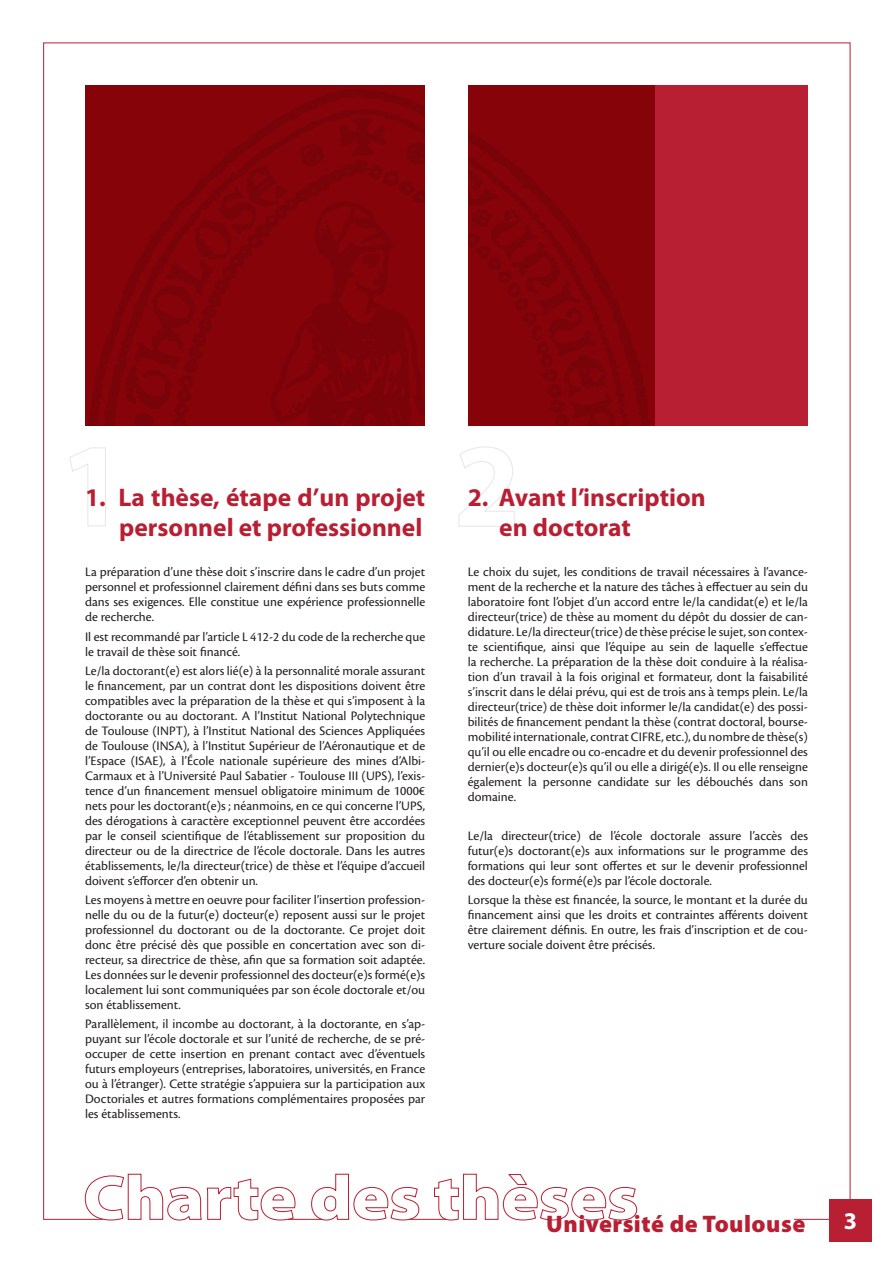
<style>
.page{position:relative;width:893px;height:1263px;background:#fff}
.page>*{position:absolute;margin:0;border:0;box-sizing:border-box;transform-origin:0 0}
.t1{font:700 25.5px/30px "Myriad Pro";color:#b91f33;text-align:right}
.t2{font:900 24px "Myriad Pro";letter-spacing:.02em;color:#b91f33}
.t3{font:700 24px "Myriad Pro";color:#fff}
.t4{font:13.5px/15px "Cronos Pro";color:#231f20;text-align:justify}
</style>
<div class="page">
<svg style="left:458px;top:446px;width:57px;height:81px"></svg>
<svg style="left:69px;top:447px;width:37px;height:79px"></svg>
<div style="left:829px;top:1199px;width:43px;height:43px;background:#b91f33"></div>
<svg style="left:85px;top:1173px;width:211px;height:48px"></svg>
<svg style="left:311px;top:1173px;width:109px;height:48px"></svg>
<svg style="left:434px;top:1173px;width:203px;height:48px"></svg>
<div style="left:468px;top:85px;width:340px;height:340px;background:#b91f33"></div>
<img style="left:85px;top:86px;width:569px;height:339px">
<div style="left:425px;top:83px;width:43px;height:342px;background:#fff"></div>
<h1 class="t1" style="left:85px;top:482px;width:342px">1. La thèse, étape d’un projet personnel et professionnel</h1>
<p class="t4" style="left:85px;top:565px;width:342px">La préparation d’une thèse doit s’inscrire dans le cadre d’un projet personnel et professionnel clairement défini dans ses buts comme dans ses exigences. Elle constitue une expérience professionnelle de recherche.</p>
<p class="t4" style="left:85px;top:629px;width:342px">Il est recommandé par l’article L 412-2 du code de la recherche que le travail de thèse soit financé.</p>
<p class="t4" style="left:85px;top:663px;width:342px">Le/la doctorant(e) est alors lié(e) à la personnalité morale assurant le financement, par un contrat dont les dispositions doivent être compatibles avec la préparation de la thèse et qui s’imposent à la doctorante ou au doctorant. A l’Institut National Polytechnique de Toulouse (INPT), à l’Institut National des Sciences Appliquées de Toulouse (INSA), à l’Institut Supérieur de l’Aéronautique et de l’Espace (ISAE), à l’École nationale supérieure des mines d’Albi-Carmaux et à l’Université Paul Sabatier - Toulouse III (UPS), l’exis&shy;tence d’un financement mensuel obligatoire minimum de 1000€ nets pour les doctorant(e)s ; néanmoins, en ce qui concerne l’UPS, des dérogations à caractère exceptionnel peuvent être accordées par le conseil scientifique de l’établissement sur proposition du directeur ou de la directrice de l’école doctorale. Dans les autres établissements, le/la directeur(trice) de thèse et l’équipe d’accueil doivent s’efforcer d’en obtenir un.</p>
<p class="t4" style="left:85px;top:892px;width:342px">Les moyens à mettre en oeuvre pour faciliter l’insertion profession&shy;nelle du ou de la futur(e) docteur(e) reposent aussi sur le projet professionnel du doctorant ou de la doctorante. Ce projet doit donc être précisé dès que possible en concertation avec son di&shy;recteur, sa directrice de thèse, afin que sa formation soit adaptée.<br>Les données sur le devenir professionnel des docteur(e)s formé(e)s localement lui sont communiquées par son école doctorale et/ou son établissement.</p>
<p class="t4" style="left:85px;top:1017px;width:342px">Parallèlement, il incombe au doctorant, à la doctorante, en s’ap&shy;puyant sur l’école doctorale et sur l’unité de recherche, de se pré&shy;occuper de cette insertion en prenant contact avec d’éventuels futurs employeurs (entreprises, laboratoires, universités, en France ou à l’étranger). Cette stratégie s’appuiera sur la participation aux Doctoriales et autres formations complémentaires proposées par les établissements.</p>
<h1 class="t1" style="left:499px;top:482px;width:208px;text-align:left;text-indent:-31px">2. Avant l’inscription en doctorat</h1>
<p class="t4" style="left:468px;top:565px;width:342px">Le choix du sujet, les conditions de travail nécessaires à l’avance&shy;ment de la recherche et la nature des tâches à effectuer au sein du laboratoire font l’objet d’un accord entre le/la candidat(e) et le/la directeur(trice) de thèse au moment du dépôt du dossier de can&shy;didature. Le/la directeur(trice) de thèse précise le sujet, son contex&shy;te scientifique, ainsi que l’équipe au sein de laquelle s’effectue la recherche. La préparation de la thèse doit conduire à la réalisa&shy;tion d’un travail à la fois original et formateur, dont la faisabilité s’inscrit dans le délai prévu, qui est de trois ans à temps plein. Le/la directeur(trice) de thèse doit informer le/la candidat(e) des possi&shy;bilités de financement pendant la thèse (contrat doctoral, bourse&shy;mobilité internationale, contrat CIFRE, etc.), du nombre de thèse(s) qu’il ou elle encadre ou co-encadre et du devenir professionnel des dernier(e)s docteur(e)s qu’il ou elle a dirigé(e)s. Il ou elle renseigne également la personne candidate sur les débouchés dans son domaine.</p>
<p class="t4" style="left:468px;top:828px;width:342px">Le/la directeur(trice) de l’école doctorale assure l’accès des futur(e)s doctorant(e)s aux informations sur le programme des formations qui leur sont offertes et sur le devenir professionnel des docteur(e)s formé(e)s par l’école doctorale.</p>
<p class="t4" style="left:468px;top:892px;width:342px">Lorsque la thèse est financée, la source, le montant et la durée du financement ainsi que les droits et contraintes afférents doivent être clairement définis. En outre, les frais d’inscription et de cou&shy;verture sociale doivent être précisés.</p>
<h2 class="t2" style="left:546px;top:1210px;width:261px">Université de Toulouse</h2>
<h2 class="t3" style="left:844px;top:1205px;width:15px">3</h2>
</div>
